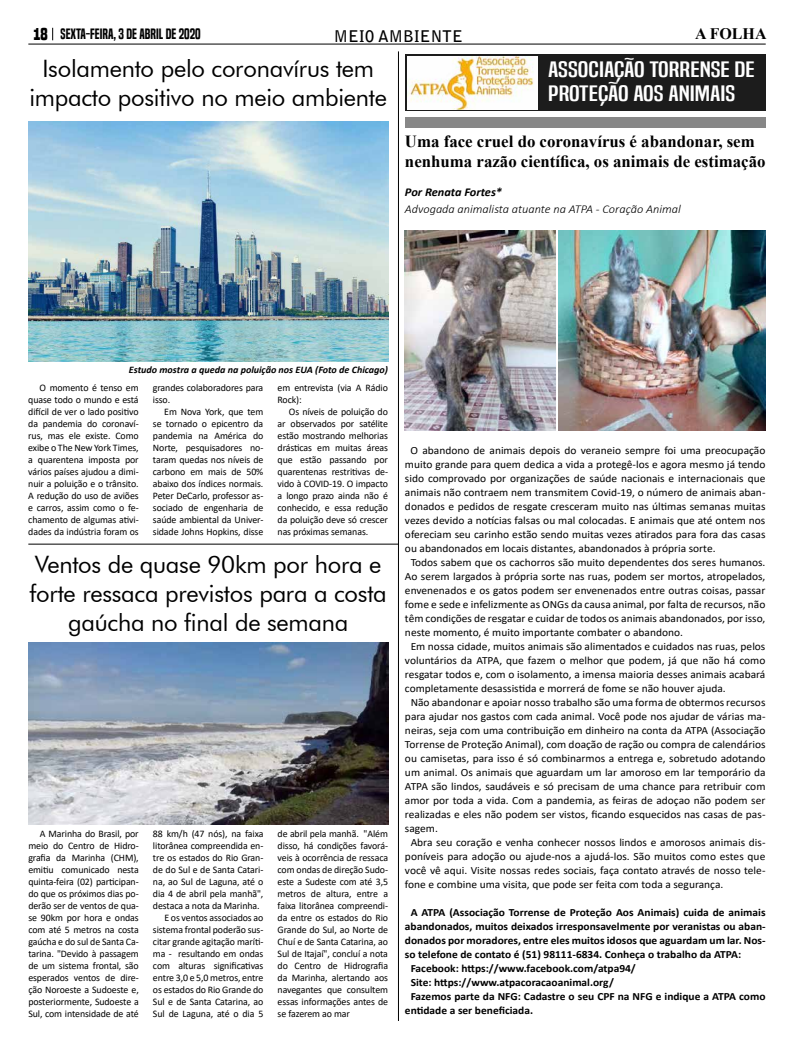
<style>
.page{position:relative;width:794px;height:1049px;background:#fff}
.page>*{position:absolute;margin:0;border:0;box-sizing:border-box;transform-origin:0 0}
.t1{font:24px/29px "Futura BT";letter-spacing:-.01em;color:#000;text-align:center}
.t2{font:20.8px/24px "Built Titling Rg";color:#fff;scale:1.52 1}
.t3{font:700 17px/20.4px "Times New Roman";color:#000}
.t4{font:700 16px "Bell Gothic Std";color:#000}
.t5{font:700 16px "Times New Roman";color:#000}
.t6{font:14px "Built Titling Sb";color:#000}
.t7{font:italic 300 12px "Calibri";color:#000}
.t8{font:italic 700 12px "Calibri";color:#000}
.t9{font:11px "Calibri";color:#000;scale:1.04 1}
.t10{font:700 11px "Calibri";color:#000;scale:1.04 1}
.t11{font:10px/12px "Calibri";letter-spacing:-.01em;color:#000;text-align:justify}
.t12{font:italic 700 10px "Calibri";color:#000}
.s1{font-family:"Built Titling Rg";font-weight:700;font-size:16px}
</style>
<div class="page">
<hr style="left:28px;top:44px;width:737px;height:1px;background:#000">
<svg style="left:52px;top:28px;width:1px;height:12px"></svg>
<div style="left:405px;top:54px;width:360px;height:57px;background:#1c1c1c"></div>
<div style="left:405px;top:117px;width:360px;height:11px;background:#878787"></div>
<img style="left:407px;top:57px;width:130px;height:52px">
<hr style="left:398px;top:51px;width:1px;height:970px;background:#000">
<hr style="left:28px;top:544px;width:370px;height:1px;background:#000">
<img style="left:405px;top:230px;width:150px;height:200px">
<img style="left:558px;top:230px;width:207px;height:201px">
<img style="left:28px;top:121px;width:360px;height:240px">
<img style="left:28px;top:642px;width:360px;height:182px">
<p class="t6" style="left:34px;top:25px;width:169px"><span class="s1">18</span> SEXTA-FEIRA, 3 DE ABRIL DE 2020</p>
<h3 class="t4" style="left:334px;top:26px;width:130px">MEIO AMBIENTE</h3>
<h3 class="t5" style="left:695px;top:22px;width:73px">A FOLHA</h3>
<h1 class="t1" style="left:29px;top:54px;width:359px">Isolamento pelo coronavírus tem impacto positivo no meio ambiente</h1>
<h2 class="t2" style="left:548px;top:58px;width:137px">ASSOCIAÇÃO TORRENSE DE<br>PROTEÇÃO AOS ANIMAIS</h2>
<h3 class="t3" style="left:405px;top:130px;width:362px">Uma face cruel do coronavírus é abandonar, sem nenhuma razão científica, os animais de estimação</h3>
<p class="t8" style="left:405px;top:184px;width:99px">Por Renata Fortes*</p>
<p class="t7" style="left:405px;top:202px;width:277px">Advogada animalista atuante na ATPA - Coração Animal</p>
<p class="t12" style="left:129px;top:362px;width:260px">Estudo mostra a queda na poluição nos EUA (Foto de Chicago)</p>
<p class="t11" style="left:28px;top:381px;width:112px;text-indent:11px">O momento é tenso em quase todo o mundo e está difícil de ver o lado positivo da pandemia do coronaví&shy;rus, mas ele existe. Como exibe o The New York Times, a quarentena imposta por vários países ajudou a dimi&shy;nuir a poluição e o trânsito.<br>A redução do uso de aviões e carros, assim como o fe&shy;chamento de algumas ativi&shy;dades da indústria foram os</p>
<p class="t11" style="left:153px;top:381px;width:112px">grandes colaboradores para isso.</p>
<p class="t11" style="left:153px;top:405px;width:112px;text-indent:11px">Em Nova York, que tem se tornado o epicentro da pandemia na América do Norte, pesquisadores no&shy;taram quedas nos níveis de carbono em mais de 50% abaixo dos índices normais.<br>Peter DeCarlo, professor as&shy;sociado de engenharia de saúde ambiental da Univer&shy;sidade Johns Hopkins, disse</p>
<p class="t11" style="left:277px;top:381px;width:112px">em entrevista (via A Rádio<br>Rock):</p>
<p class="t11" style="left:277px;top:405px;width:112px;text-indent:11px">Os níveis de poluição do ar observados por satélite estão mostrando melhorias drásticas em muitas áreas que estão passando por quarentenas restritivas de&shy;vido à COVID-19. O impacto a longo prazo ainda não é conhecido, e essa redução da poluição deve só crescer nas próximas semanas.</p>
<h1 class="t1" style="left:30px;top:549px;width:359px">Ventos de quase 90km por hora e forte ressaca previstos para a costa gaúcha no final de semana</h1>
<p class="t11" style="left:28px;top:827px;width:112px;text-indent:11px">A Marinha do Brasil, por meio do Centro de Hidro&shy;grafia da Marinha (CHM), emitiu comunicado nesta quinta-feira (02) participan&shy;do que os próximos dias po&shy;derão ser de ventos de qua&shy;se 90km por hora e ondas com até 5 metros na costa gaúcha e do sul de Santa Ca&shy;tarina. "Devido à passagem de um sistema frontal, são esperados ventos de dire&shy;ção Noroeste a Sudoeste e, posteriormente, Sudoeste a Sul, com intensidade de até</p>
<p class="t11" style="left:153px;top:827px;width:112px">88 km/h (47 nós), na faixa</p>
<p class="t11" style="left:153px;top:839px;width:112px">litorânea compreendida en-</p>
<p class="t11" style="left:153px;top:851px;width:112px">tre os estados do Rio Gran-</p>
<p class="t11" style="left:153px;top:863px;width:112px">de do Sul e de Santa Catari-</p>
<p class="t11" style="left:153px;top:875px;width:112px">na, ao Sul de Laguna, até o</p>
<p class="t11" style="left:153px;top:887px;width:112px">dia 4 de abril pela manhã",</p>
<p class="t11" style="left:153px;top:899px;width:108px">destaca a nota da Marinha.</p>
<p class="t11" style="left:164px;top:911px;width:101px">E os ventos associados ao</p>
<p class="t11" style="left:153px;top:923px;width:112px">sistema frontal poderão sus-</p>
<p class="t11" style="left:153px;top:935px;width:112px">citar grande agitação maríti-</p>
<p class="t11" style="left:153px;top:947px;width:112px">ma - resultando em ondas</p>
<p class="t11" style="left:153px;top:959px;width:112px">com alturas significativas</p>
<p class="t11" style="left:153px;top:971px;width:112px">entre 3,0 e 5,0 metros, entre</p>
<p class="t11" style="left:153px;top:983px;width:112px">os estados do Rio Grande do</p>
<p class="t11" style="left:153px;top:995px;width:112px">Sul e de Santa Catarina, ao</p>
<p class="t11" style="left:153px;top:1007px;width:112px">Sul de Laguna, até o dia 5</p>
<p class="t11" style="left:278px;top:827px;width:112px">de abril pela manhã. "Além disso, há condições favorá&shy;veis à ocorrência de ressaca com ondas de direção Sudo&shy;este a Sudeste com até 3,5 metros de altura, entre a faixa litorânea compreendi&shy;da entre os estados do Rio Grande do Sul, ao Norte de Chuí e de Santa Catarina, ao Sul de Itajaí", concluí a nota do Centro de Hidrografia da Marinha, alertando aos navegantes que consultem essas informações antes de se fazerem ao mar</p>
<p class="t9" style="left:411px;top:443px;width:342px">O abandono de animais depois do veraneio sempre foi uma preocupação</p>
<p class="t9" style="left:405px;top:457px;width:348px">muito grande para quem dedica a vida a protegê-los e agora mesmo já tendo</p>
<p class="t9" style="left:405px;top:471px;width:348px">sido comprovado por organizações de saúde nacionais e internacionais que</p>
<p class="t9" style="left:405px;top:485px;width:348px">animais não contraem nem transmitem Covid-19, o número de animais aban-</p>
<p class="t9" style="left:405px;top:499px;width:348px">donados e pedidos de resgate cresceram muito nas últimas semanas muitas</p>
<p class="t9" style="left:405px;top:513px;width:348px">vezes devido a notícias falsas ou mal colocadas. E animais que até ontem nos</p>
<p class="t9" style="left:405px;top:527px;width:348px">ofereciam seu carinho estão sendo muitas vezes atirados para fora das casas</p>
<p class="t9" style="left:405px;top:541px;width:300px">ou abandonados em locais distantes, abandonados à própria sorte.</p>
<p class="t9" style="left:411px;top:555px;width:342px">Todos sabem que os cachorros são muito dependentes dos seres humanos.</p>
<p class="t9" style="left:405px;top:569px;width:348px">Ao serem largados à própria sorte nas ruas, podem ser mortos, atropelados,</p>
<p class="t9" style="left:405px;top:583px;width:348px">envenenados e os gatos podem ser envenenados entre outras coisas, passar</p>
<p class="t9" style="left:405px;top:597px;width:348px">fome e sede e infelizmente as ONGs da causa animal, por falta de recursos, não</p>
<p class="t9" style="left:405px;top:611px;width:348px">têm condições de resgatar e cuidar de todos os animais abandonados, por isso,</p>
<p class="t9" style="left:405px;top:625px;width:269px">neste momento, é muito importante combater o abandono.</p>
<p class="t9" style="left:411px;top:639px;width:343px">Em nossa cidade, muitos animais são alimentados e cuidados nas ruas, pelos</p>
<p class="t9" style="left:405px;top:653px;width:348px">voluntários da ATPA, que fazem o melhor que podem, já que não há como</p>
<p class="t9" style="left:405px;top:667px;width:348px">resgatar todos e, com o isolamento, a imensa maioria desses animais acabará</p>
<p class="t9" style="left:405px;top:681px;width:310px">completamente desassistida e morrerá de fome se não houver ajuda.</p>
<p class="t9" style="left:411px;top:695px;width:343px">Não abandonar e apoiar nosso trabalho são uma forma de obtermos recursos</p>
<p class="t9" style="left:405px;top:709px;width:348px">para ajudar nos gastos com cada animal. Você pode nos ajudar de várias ma-</p>
<p class="t9" style="left:405px;top:723px;width:348px">neiras, seja com uma contribuição em dinheiro na conta da ATPA (Associação</p>
<p class="t9" style="left:405px;top:737px;width:348px">Torrense de Proteção Animal), com doação de ração ou compra de calendários</p>
<p class="t9" style="left:405px;top:751px;width:348px">ou camisetas, para isso é só combinarmos a entrega e, sobretudo adotando</p>
<p class="t9" style="left:405px;top:765px;width:348px">um animal. Os animais que aguardam um lar amoroso em lar temporário da</p>
<p class="t9" style="left:405px;top:779px;width:348px">ATPA são lindos, saudáveis e só precisam de uma chance para retribuir com</p>
<p class="t9" style="left:405px;top:793px;width:348px">amor por toda a vida. Com a pandemia, as feiras de adoçao não podem ser</p>
<p class="t9" style="left:405px;top:807px;width:348px">realizadas e eles não podem ser vistos, ficando esquecidos nas casas de pas-</p>
<p class="t9" style="left:405px;top:821px;width:33px">sagem.</p>
<p class="t9" style="left:411px;top:835px;width:343px">Abra seu coração e venha conhecer nossos lindos e amorosos animais dis-</p>
<p class="t9" style="left:405px;top:849px;width:348px">poníveis para adoção ou ajude-nos a ajudá-los. São muitos como estes que</p>
<p class="t9" style="left:405px;top:863px;width:348px">você vê aqui. Visite nossas redes sociais, faça contato através de nosso tele-</p>
<p class="t9" style="left:405px;top:877px;width:308px">fone e combine uma visita, que pode ser feita com toda a segurança.</p>
<p class="t10" style="left:411px;top:905px;width:343px">A ATPA (Associação Torrense de Proteção Aos Animais) cuida de animais</p>
<p class="t10" style="left:405px;top:919px;width:348px">abandonados, muitos deixados irresponsavelmente por veranistas ou aban-</p>
<p class="t10" style="left:405px;top:933px;width:348px">donados por moradores, entre eles muitos idosos que aguardam um lar. Nos-</p>
<p class="t10" style="left:405px;top:947px;width:325px">so telefone de contato é (51) 98111-6834. Conheça o trabalho da ATPA:</p>
<p class="t10" style="left:411px;top:961px;width:218px">Facebook: https://www.facebook.com/atpa94/</p>
<p class="t10" style="left:411px;top:975px;width:197px">Site: https://www.atpacoracaoanimal.org/</p>
<p class="t10" style="left:411px;top:989px;width:343px">Fazemos parte da NFG: Cadastre o seu CPF na NFG e indique a ATPA como</p>
<p class="t10" style="left:405px;top:1003px;width:125px">entidade a ser beneficiada.</p>
</div>
